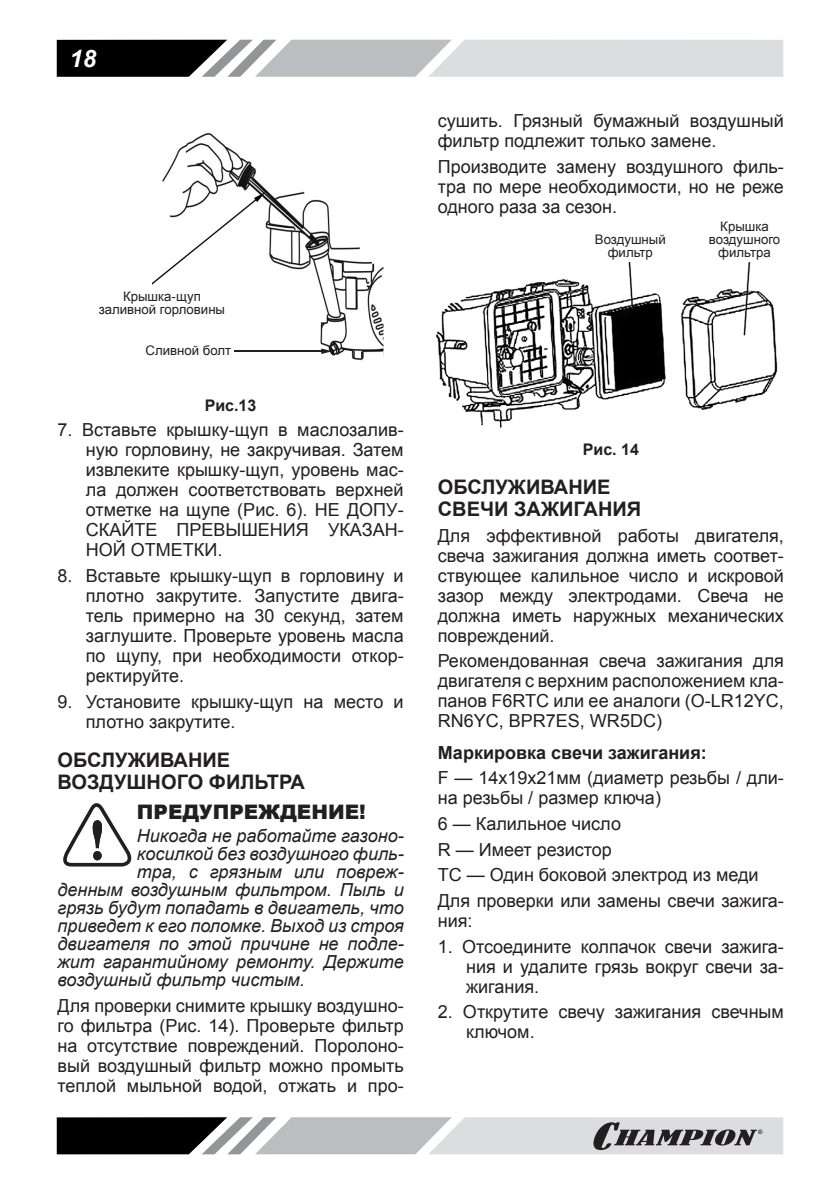
<style>
.page{position:relative;width:840px;height:1191px;background:#fff}
.page>*{position:absolute;margin:0;border:0;box-sizing:border-box;transform-origin:0 0}
.t1{font:italic 700 24px "Arial";color:#fff}
.t2{font:700 20px/22px "Arial";color:#231f20}
.t3{font:900 20px "Arial";color:#231f20}
.t4{font:18px/20px "Arial";color:#231f20;text-align:justify}
.t5{font:italic 18px "Arial";color:#231f20}
.t6{font:700 16px "Arial";color:#231f20}
.t7{font:13.2px/13.2px "Arial";color:#231f20;text-align:center}
.s1{font-weight:700}
</style>
<div class="page">
<svg style="left:57px;top:40px;width:725px;height:37px;background:#a7a8a9"></svg>
<svg style="left:57px;top:1117px;width:725px;height:37px;background:#9c9c9e"></svg>
<img style="left:153px;top:133px;width:231px;height:228px">
<hr style="left:234px;top:350px;width:92px;height:2px;background:#231f20">
<svg style="left:321px;top:348px;width:11px;height:6px"></svg>
<svg style="left:63px;top:803px;width:69px;height:63px"></svg>
<img style="left:436px;top:262px;width:342px;height:166px">
<h1 class="t1" style="left:70px;top:42px;width:28px">18</h1>
<p class="t7" style="left:99px;top:290px;width:128px">Крышка-щуп заливной горловины</p>
<p class="t7" style="left:145px;top:344px;width:87px">Сливной болт</p>
<p class="t6" style="left:205px;top:394px;width:53px">Рис.13</p>
<p class="t4" style="left:86px;top:420px;width:319px;text-indent:-28px">7. Вставьте крышку-щуп в маслозалив&shy;ную горловину, не закручивая. Затем извлеките крышку-щуп, уровень мас&shy;ла должен соответствовать верхней отметке на щупе (Рис. 6). НЕ ДОПУ-СКАЙТЕ ПРЕВЫШЕНИЯ УКАЗАН-НОЙ ОТМЕТКИ.</p>
<p class="t4" style="left:86px;top:566px;width:319px;text-indent:-28px">8. Вставьте крышку-щуп в горловину и плотно закрутите. Запустите двига&shy;тель примерно на 30 секунд, затем заглушите. Проверьте уровень масла по щупу, при необходимости откор&shy;ректируйте.</p>
<p class="t4" style="left:86px;top:691px;width:319px;text-indent:-28px">9. Установите крышку-щуп на место и плотно закрутите.</p>
<p class="t2" style="left:57px;top:749px;width:249px">ОБСЛУЖИВАНИЕ<br>ВОЗДУШНОГО ФИЛЬТРА</p>
<p class="t3" style="left:137px;top:797px;width:230px">ПРЕДУПРЕЖДЕНИЕ!</p>
<p class="t5" style="left:137px;top:824px;width:268px">Никогда не работайте газоно-</p>
<p class="t5" style="left:137px;top:842px;width:268px">косилкой без воздушного филь-</p>
<p class="t5" style="left:137px;top:860px;width:268px">тра, с грязным или повреж-</p>
<p class="t5" style="left:57px;top:878px;width:347px">денным воздушным фильтром. Пыль и</p>
<p class="t5" style="left:57px;top:896px;width:347px">грязь будут попадать в двигатель, что</p>
<p class="t5" style="left:57px;top:914px;width:347px">приведет к его поломке. Выход из строя</p>
<p class="t5" style="left:57px;top:932px;width:347px">двигателя по этой причине не подле-</p>
<p class="t5" style="left:57px;top:950px;width:347px">жит гарантийному ремонту. Держите</p>
<p class="t5" style="left:57px;top:968px;width:249px">воздушный фильтр чистым.</p>
<p class="t4" style="left:57px;top:995px;width:347px">Для проверки снимите крышку воздушно&shy;го фильтра (Рис. 14). Проверьте фильтр на отсутствие повреждений. Поролоно&shy;вый воздушный фильтр можно промыть теплой мыльной водой, отжать и про-</p>
<p class="t4" style="left:437px;top:111px;width:347px">сушить. Грязный бумажный воздушный фильтр подлежит только замене.</p>
<p class="t4" style="left:437px;top:156px;width:347px">Производите замену воздушного филь&shy;тра по мере необходимости, но не реже одного раза за сезон.</p>
<p class="t7" style="left:594px;top:233px;width:72px">Воздушный фильтр</p>
<p class="t7" style="left:708px;top:220px;width:73px">Крышка воздушного фильтра</p>
<p class="t6" style="left:582px;top:438px;width:58px">Рис. 14</p>
<p class="t2" style="left:437px;top:476px;width:205px">ОБСЛУЖИВАНИЕ<br>СВЕЧИ ЗАЖИГАНИЯ</p>
<p class="t4" style="left:437px;top:525px;width:347px">Для эффективной работы двигателя, свеча зажигания должна иметь соответ&shy;ствующее калильное число и искровой зазор между электродами. Свеча не должна иметь наружных механических повреждений.</p>
<p class="t4" style="left:437px;top:651px;width:347px">Рекомендованная свеча зажигания для двигателя с верхним расположением кла&shy;панов F6RTC или ее аналоги (O-LR12YC, RN6YC, BPR7ES, WR5DC)</p>
<p class="t4" style="left:437px;top:739px;width:347px;line-height:25.6px"><span class="s1">Маркировка свечи зажигания:<br></span>F — 14х19х21мм (диаметр резьбы / дли-</p>
<p class="t4" style="left:437px;top:785px;width:347px;line-height:25.6px;text-align:left">на резьбы / размер ключа)<br>6 — Калильное число<br>R — Имеет резистор<br>ТС — Один боковой электрод из меди<br>Для проверки или замены свечи зажига-</p>
<p class="t4" style="left:437px;top:911px;width:36px">ния:</p>
<p class="t4" style="left:466px;top:936px;width:319px;text-indent:-28px">1. Отсоедините колпачок свечи зажига&shy;ния и удалите грязь вокруг свечи за&shy;жигания.</p>
<p class="t4" style="left:466px;top:1002px;width:319px;text-indent:-28px">2. Открутите свечу зажигания свечным ключом.</p>
</div>
